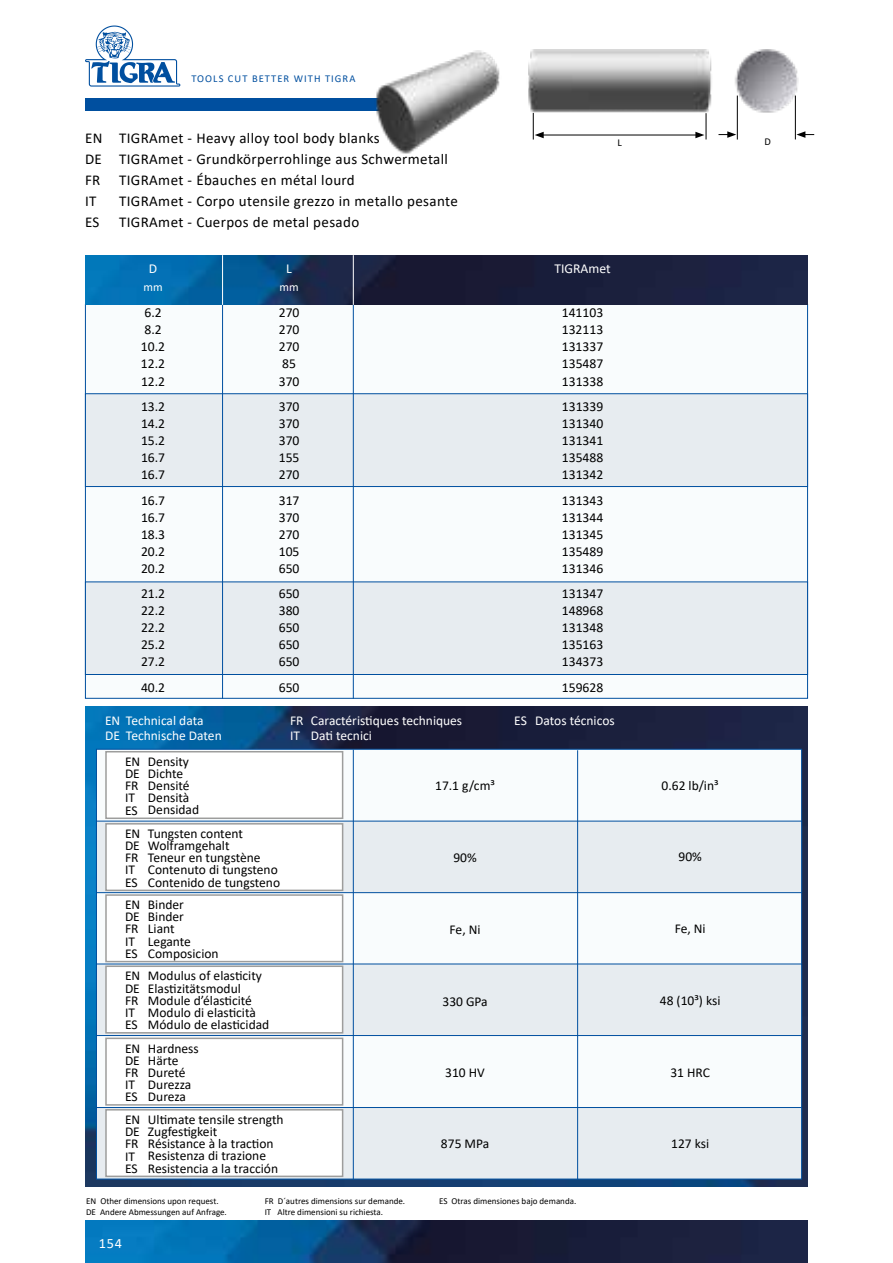
<style>
.page{position:relative;width:893px;height:1263px;background:#fff}
.page>*{position:absolute;margin:0;border:0;box-sizing:border-box;transform-origin:0 0}
.t1{font:15px/21px "Calibri";letter-spacing:.025em;color:#000}
.t2{font:14.25px "Calibri";color:#fff}
.t3{font:13.65px "Calibri";color:#000}
.t4{font:13.65px "Calibri";color:#fff}
.t5{font:13.5px/12.1px "Calibri";color:#000}
.t6{font:13.5px/15px "Calibri";color:#fff}
.t7{font:12px "Calibri";color:#fff}
.t8{font:10.5px "Calibri";letter-spacing:.1em;color:#004f9f}
.t9{font:10.5px "Calibri";color:#000}
.t10{font:9px/10.8px "Calibri";color:#000}
</style>
<div class="page">
<div style="left:85px;top:304px;width:723px;height:395px;background:#f9fcfd;border:1px solid #004f9f"></div>
<div style="left:85px;top:581px;width:723px;height:94px;background:#e7ecf0;border:1px solid #004f9f"></div>
<div style="left:85px;top:393px;width:723px;height:94px;background:#e7ecf0;border:1px solid #004f9f"></div>
<img style="left:85px;top:255px;width:723px;height:49px">
<hr style="left:222px;top:305px;width:1px;height:394px;background:#004f9f">
<hr style="left:222px;top:255px;width:1px;height:50px;background:#fff">
<div style="left:85px;top:98px;width:340px;height:13px;background:#004f9f"></div>
<svg style="left:85px;top:26px;width:95px;height:61px"></svg>
<hr style="left:353px;top:305px;width:1px;height:394px;background:#004f9f">
<hr style="left:353px;top:255px;width:1px;height:50px;background:#fff">
<img style="left:528px;top:49px;width:184px;height:65px">
<img style="left:376px;top:50px;width:124px;height:104px">
<hr style="left:541px;top:135px;width:157px;height:1px;background:#000">
<svg style="left:533px;top:113px;width:11px;height:27px"></svg>
<svg style="left:695px;top:113px;width:12px;height:26px"></svg>
<hr style="left:737px;top:96px;width:1px;height:44px;background:#000">
<hr style="left:795px;top:96px;width:1px;height:43px;background:#000">
<svg style="left:718px;top:131px;width:18px;height:7px"></svg>
<svg style="left:796px;top:131px;width:18px;height:7px"></svg>
<img style="left:735px;top:50px;width:64px;height:73px">
<img style="left:85px;top:707px;width:723px;height:479px">
<div style="left:96px;top:749px;width:706px;height:410px;background:#f9fcfd;border:1px solid #004f9f"></div>
<div style="left:96px;top:963px;width:706px;height:73px;background:#e7ecf0;border:1px solid #004f9f"></div>
<div style="left:96px;top:1107px;width:706px;height:72px;background:#e7ecf0;border:1px solid #004f9f"></div>
<div style="left:96px;top:821px;width:706px;height:72px;background:#e7ecf0;border:1px solid #004f9f"></div>
<hr style="left:353px;top:750px;width:1px;height:429px;background:#004f9f">
<svg style="left:104px;top:750px;width:240px;height:428px"></svg>
<hr style="left:577px;top:750px;width:1px;height:429px;background:#004f9f">
<img style="left:85px;top:1220px;width:723px;height:43px">
<p class="t8" style="left:191px;top:72px;width:166px">TOOLS CUT BETTER WITH TIGRA</p>
<p class="t1" style="left:85px;top:127px;width:19px">EN<br>DE<br>FR<br>IT<br>ES</p>
<p class="t1" style="left:119px;top:127px;width:340px">TIGRAmet - Heavy alloy tool body blanks<br>TIGRAmet - Grundkörperrohlinge aus Schwermetall TIGRAmet - Ébauches en métal lourd<br>TIGRAmet - Corpo utensile grezzo in metallo pesante TIGRAmet - Cuerpos de metal pesado</p>
<p class="t9" style="left:617px;top:136px;width:6px">L</p>
<p class="t9" style="left:765px;top:134px;width:8px">D</p>
<p class="t4" style="left:149px;top:259px;width:10px">D</p>
<p class="t4" style="left:286px;top:259px;width:7px">L</p>
<p class="t4" style="left:554px;top:259px;width:58px">TIGRAmet</p>
<p class="t7" style="left:143px;top:278px;width:21px">mm</p>
<p class="t7" style="left:280px;top:278px;width:21px">mm</p>
<p class="t3" style="left:144px;top:303px;width:19px">6.2</p>
<p class="t3" style="left:279px;top:303px;width:22px">270</p>
<p class="t3" style="left:562px;top:303px;width:43px">141103</p>
<p class="t3" style="left:144px;top:320px;width:19px">8.2</p>
<p class="t3" style="left:279px;top:320px;width:22px">270</p>
<p class="t3" style="left:562px;top:320px;width:43px">132113</p>
<p class="t3" style="left:141px;top:337px;width:26px">10.2</p>
<p class="t3" style="left:279px;top:337px;width:22px">270</p>
<p class="t3" style="left:562px;top:337px;width:43px">131337</p>
<p class="t3" style="left:141px;top:354px;width:26px">12.2</p>
<p class="t3" style="left:282px;top:354px;width:15px">85</p>
<p class="t3" style="left:562px;top:354px;width:43px">135487</p>
<p class="t3" style="left:141px;top:371px;width:26px">12.2</p>
<p class="t3" style="left:279px;top:371px;width:22px">370</p>
<p class="t3" style="left:562px;top:371px;width:43px">131338</p>
<p class="t3" style="left:141px;top:397px;width:26px">13.2</p>
<p class="t3" style="left:279px;top:397px;width:22px">370</p>
<p class="t3" style="left:562px;top:397px;width:43px">131339</p>
<p class="t3" style="left:141px;top:414px;width:26px">14.2</p>
<p class="t3" style="left:279px;top:414px;width:22px">370</p>
<p class="t3" style="left:562px;top:414px;width:43px">131340</p>
<p class="t3" style="left:141px;top:431px;width:26px">15.2</p>
<p class="t3" style="left:279px;top:431px;width:22px">370</p>
<p class="t3" style="left:562px;top:431px;width:43px">131341</p>
<p class="t3" style="left:141px;top:448px;width:26px">16.7</p>
<p class="t3" style="left:279px;top:448px;width:22px">155</p>
<p class="t3" style="left:562px;top:448px;width:43px">135488</p>
<p class="t3" style="left:141px;top:465px;width:26px">16.7</p>
<p class="t3" style="left:279px;top:465px;width:22px">270</p>
<p class="t3" style="left:562px;top:465px;width:43px">131342</p>
<p class="t3" style="left:141px;top:491px;width:26px">16.7</p>
<p class="t3" style="left:279px;top:491px;width:22px">317</p>
<p class="t3" style="left:562px;top:491px;width:43px">131343</p>
<p class="t3" style="left:141px;top:508px;width:26px">16.7</p>
<p class="t3" style="left:279px;top:508px;width:22px">370</p>
<p class="t3" style="left:562px;top:508px;width:43px">131344</p>
<p class="t3" style="left:141px;top:525px;width:26px">18.3</p>
<p class="t3" style="left:279px;top:525px;width:22px">270</p>
<p class="t3" style="left:562px;top:525px;width:43px">131345</p>
<p class="t3" style="left:141px;top:542px;width:26px">20.2</p>
<p class="t3" style="left:279px;top:542px;width:22px">105</p>
<p class="t3" style="left:562px;top:542px;width:43px">135489</p>
<p class="t3" style="left:141px;top:559px;width:26px">20.2</p>
<p class="t3" style="left:279px;top:559px;width:22px">650</p>
<p class="t3" style="left:562px;top:559px;width:43px">131346</p>
<p class="t3" style="left:141px;top:584px;width:26px">21.2</p>
<p class="t3" style="left:279px;top:584px;width:22px">650</p>
<p class="t3" style="left:562px;top:584px;width:43px">131347</p>
<p class="t3" style="left:141px;top:601px;width:26px">22.2</p>
<p class="t3" style="left:279px;top:601px;width:22px">380</p>
<p class="t3" style="left:562px;top:601px;width:43px">148968</p>
<p class="t3" style="left:141px;top:618px;width:26px">22.2</p>
<p class="t3" style="left:279px;top:618px;width:22px">650</p>
<p class="t3" style="left:562px;top:618px;width:43px">131348</p>
<p class="t3" style="left:141px;top:635px;width:26px">25.2</p>
<p class="t3" style="left:279px;top:635px;width:22px">650</p>
<p class="t3" style="left:562px;top:635px;width:43px">135163</p>
<p class="t3" style="left:141px;top:652px;width:26px">27.2</p>
<p class="t3" style="left:279px;top:652px;width:22px">650</p>
<p class="t3" style="left:562px;top:652px;width:43px">134373</p>
<p class="t3" style="left:141px;top:678px;width:26px">40.2</p>
<p class="t3" style="left:279px;top:678px;width:22px">650</p>
<p class="t3" style="left:562px;top:678px;width:43px">159628</p>
<p class="t6" style="left:105px;top:712px;width:118px">EN Technical data<br>DE Technische Daten</p>
<p class="t6" style="left:311px;top:712px;width:153px">Caractéristiques techniques<br>Dati tecnici</p>
<p class="t6" style="left:290px;top:712px;width:15px">FR<br>IT</p>
<p class="t6" style="left:514px;top:712px;width:102px">ES Datos técnicos</p>
<p class="t5" style="left:125px;top:755px;width:17px">EN<br>DE<br>FR<br>IT<br>ES</p>
<p class="t5" style="left:125px;top:827px;width:17px">EN<br>DE<br>FR<br>IT<br>ES</p>
<p class="t5" style="left:125px;top:898px;width:17px">EN<br>DE<br>FR<br>IT<br>ES</p>
<p class="t5" style="left:125px;top:969px;width:17px">EN<br>DE<br>FR<br>IT<br>ES</p>
<p class="t5" style="left:125px;top:1042px;width:17px">EN<br>DE<br>FR<br>IT<br>ES</p>
<p class="t5" style="left:125px;top:1113px;width:17px">EN<br>DE<br>FR<br>IT<br>ES</p>
<p class="t5" style="left:148px;top:755px;width:53px">Density<br>Dichte<br>Densité<br>Densità<br>Densidad</p>
<p class="t5" style="left:148px;top:827px;width:134px">Tungsten content<br>Wolframgehalt<br>Teneur en tungstène<br>Contenuto di tungsteno<br>Contenido de tungsteno</p>
<p class="t5" style="left:148px;top:898px;width:72px">Binder<br>Binder<br>Liant<br>Legante<br>Composicion</p>
<p class="t5" style="left:148px;top:969px;width:123px">Modulus of elasticity<br>Elastizitätsmodul<br>Module d’élasticité<br>Modulo di elasticità<br>Módulo de elasticidad</p>
<p class="t5" style="left:148px;top:1042px;width:52px">Hardness<br>Härte<br>Dureté<br>Durezza<br>Dureza</p>
<p class="t5" style="left:148px;top:1113px;width:137px">Ultimate tensile strength<br>Zugfestigkeit<br>Résistance à la traction<br>Resistenza di trazione<br>Resistencia a la tracción</p>
<p class="t5" style="left:435px;top:779px;width:61px">17.1 g/cm³</p>
<p class="t5" style="left:453px;top:851px;width:25px">90%</p>
<p class="t5" style="left:450px;top:923px;width:32px">Fe, Ni</p>
<p class="t5" style="left:442px;top:995px;width:47px">330 GPa</p>
<p class="t5" style="left:445px;top:1066px;width:41px">310 HV</p>
<p class="t5" style="left:441px;top:1137px;width:50px">875 MPa</p>
<p class="t10" style="left:86px;top:1195px;width:142px">EN Other dimensions upon request.<br>DE Andere Abmessungen auf Anfrage.</p>
<p class="t10" style="left:265px;top:1195px;width:142px">FR D´autres dimensions sur demande.<br>IT Altre dimensioni su richiesta.</p>
<p class="t10" style="left:439px;top:1195px;width:139px">ES Otras dimensiones bajo demanda.</p>
<p class="t2" style="left:99px;top:1233px;width:25px">154</p>
<p class="t5" style="left:662px;top:779px;width:59px">0.62 lb/in³</p>
<p class="t5" style="left:678px;top:850px;width:25px">90%</p>
<p class="t5" style="left:675px;top:922px;width:32px">Fe, Ni</p>
<p class="t5" style="left:660px;top:994px;width:62px">48 (10³) ksi</p>
<p class="t5" style="left:670px;top:1066px;width:41px">31 HRC</p>
<p class="t5" style="left:671px;top:1137px;width:39px">127 ksi</p>
</div>
